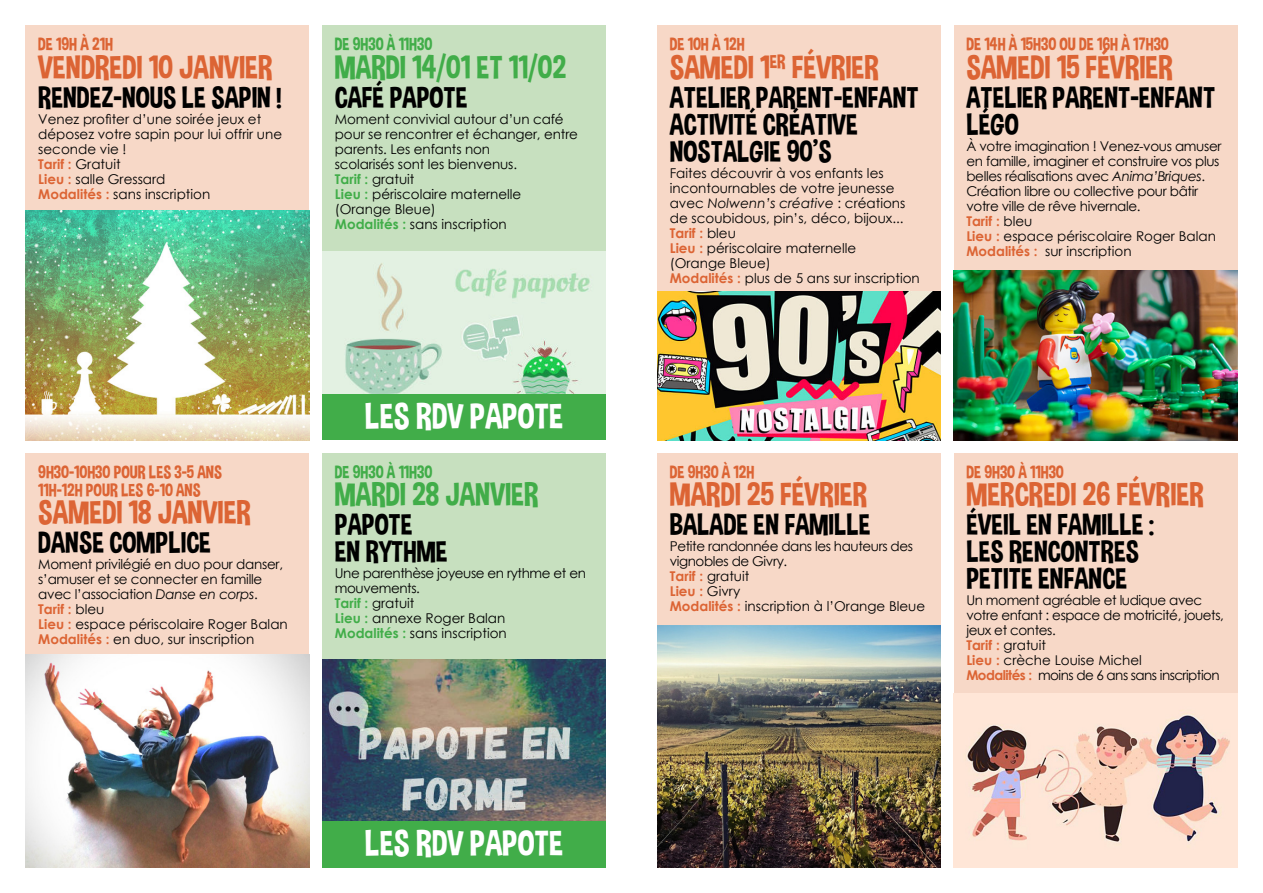
<style>
.page{position:relative;width:1263px;height:893px;background:#fff}
.page>*{position:absolute;margin:0;border:0;box-sizing:border-box;transform-origin:0 0}
.t1{font:36px "Dimbo";color:#fff}
.t2{font:33px "Dimbo";color:#dc6434}
.t3{font:33px "Dimbo";color:#41ad49}
.t4{font:30px/27px "Dimbo";color:#000}
.t5{font:18px/18px "Dimbo";color:#dc6434}
.t6{font:18px "Dimbo";color:#41ad49}
.t7{font:13.5px/15px "Century Gothic";letter-spacing:-.01em;color:#000}
.t8{font:13.5px/15px "Century Gothic";letter-spacing:-.03em;color:#000}
.s1{font-weight:700;color:#dc6434}
.s2{font-weight:700;color:#41ad49}
.s3{font-style:italic}
</style>
<div class="page">
<div style="left:26px;top:26px;width:283px;height:414px;background:#f7d8c7"></div>
<div style="left:26px;top:453px;width:283px;height:414px;background:#f7d8c7"></div>
<div style="left:657px;top:453px;width:284px;height:414px;background:#f7d8c7"></div>
<div style="left:657px;top:26px;width:284px;height:414px;background:#f7d8c7"></div>
<div style="left:954px;top:26px;width:283px;height:414px;background:#f7d8c7"></div>
<div style="left:954px;top:453px;width:283px;height:414px;background:#f7d8c7"></div>
<img style="left:26px;top:211px;width:283px;height:229px">
<img style="left:26px;top:655px;width:283px;height:212px">
<img style="left:657px;top:625px;width:284px;height:242px">
<img style="left:657px;top:291px;width:284px;height:149px">
<img style="left:954px;top:270px;width:283px;height:170px">
<img style="left:954px;top:693px;width:283px;height:174px">
<div style="left:322px;top:393px;width:284px;height:47px;background:#41ad49"></div>
<div style="left:322px;top:26px;width:284px;height:231px;background:#c7e0bf"></div>
<div style="left:322px;top:251px;width:284px;height:142px;background:#e3f1e2"></div>
<img style="left:345px;top:263px;width:245px;height:130px">
<div style="left:322px;top:821px;width:284px;height:46px;background:#41ad49"></div>
<div style="left:322px;top:453px;width:284px;height:232px;background:#c7e0bf"></div>
<img style="left:322px;top:659px;width:284px;height:162px">
<h3 class="t5" style="left:38px;top:36px;width:76px">DE 19H À 21H</h3>
<h2 class="t2" style="left:38px;top:49px;width:236px">VENDREDI 10 JANVIER</h2>
<h3 class="t4" style="left:38px;top:85px;width:245px">RENDEZ-NOUS LE SAPIN !</h3>
<p class="t7" style="left:38px;top:111px;width:245px">Venez profiter d’une soirée jeux et déposez votre sapin pour lui offrir une seconde vie !<br><span class="s1">Tarif :</span> Gratuit<br><span class="s1">Lieu :</span> salle Gressard<br><span class="s1">Modalités :</span> sans inscription</p>
<h3 class="t6" style="left:335px;top:34px;width:99px">DE 9H30 À 11H30</h3>
<h2 class="t3" style="left:335px;top:49px;width:233px">MARDI 14/01 ET 11/02</h2>
<h3 class="t4" style="left:335px;top:85px;width:134px">CAFÉ PAPOTE</h3>
<p class="t7" style="left:335px;top:111px;width:245px">Moment convivial autour d’un café pour se rencontrer et échanger, entre parents. Les enfants non<br>scolarisés sont les bienvenus.<br><span class="s2">Tarif :</span> gratuit<br><span class="s2">Lieu :</span> périscolaire maternelle (Orange Bleue)<br><span class="s2">Modalités :</span> sans inscription</p>
<h3 class="t5" style="left:38px;top:463px;width:185px">9H30-10H30 POUR LES 3-5 ANS<br>11H-12H POUR LES 6-10 ANS</h3>
<h2 class="t2" style="left:38px;top:494px;width:214px">SAMEDI 18 JANVIER</h2>
<h3 class="t4" style="left:38px;top:530px;width:174px">DANSE COMPLICE</h3>
<p class="t7" style="left:38px;top:556px;width:251px">Moment privilégié en duo pour danser, s’amuser et se connecter en famille avec l’association <span class="s3">Danse en corps</span>.<br><span class="s1">Tarif :</span> bleu<br><span class="s1">Lieu :</span> espace périscolaire Roger Balan<br><span class="s1">Modalités :</span> en duo, sur inscription</p>
<h1 class="t1" style="left:365px;top:396px;width:200px">LES RDV PAPOTE</h1>
<h3 class="t6" style="left:335px;top:462px;width:99px">DE 9H30 À 11H30</h3>
<h2 class="t3" style="left:335px;top:476px;width:205px">MARDI 28 JANVIER</h2>
<h3 class="t4" style="left:335px;top:512px;width:114px">PAPOTE<br>EN RYTHME</h3>
<p class="t8" style="left:335px;top:565px;width:253px">Une parenthèse joyeuse en rythme et en mouvements.<br><span class="s2">Tarif :</span> gratuit<br><span class="s2">Lieu :</span> annexe Roger Balan<br><span class="s2">Modalités :</span> sans inscription</p>
<h1 class="t1" style="left:365px;top:823px;width:200px">LES RDV PAPOTE</h1>
<h3 class="t5" style="left:670px;top:36px;width:76px">DE 10H À 12H</h3>
<h2 class="t2" style="left:670px;top:49px;width:211px">SAMEDI 1<sup>ER</sup> FÉVRIER</h2>
<h3 class="t4" style="left:670px;top:85px;width:250px">ATELIER PARENT-ENFANT<br>ACTIVITÉ CRÉATIVE<br>NOSTALGIE 90’S</h3>
<p class="t7" style="left:670px;top:165px;width:252px">Faites découvrir à vos enfants les incontournables de votre jeunesse avec <span class="s3">Nolwenn’s créative</span> : créations de scoubidous, pin’s, déco, bijoux...<br><span class="s1">Tarif :</span> bleu<br><span class="s1">Lieu :</span> périscolaire maternelle<br>(Orange Bleue)<br><span class="s1">Modalités :</span> plus de 5 ans sur inscription</p>
<h3 class="t5" style="left:966px;top:36px;width:204px">DE 14H À 15H30 OU DE 16H À 17H30</h3>
<h2 class="t2" style="left:966px;top:49px;width:208px">SAMEDI 15 FÉVRIER</h2>
<h3 class="t4" style="left:966px;top:85px;width:250px">ATELIER PARENT-ENFANT<br>LÉGO</h3>
<p class="t7" style="left:966px;top:138px;width:257px">À votre imagination ! Venez-vous amuser en famille, imaginer et construire vos plus belles réalisations avec <span class="s3">Anima’Briques</span>.<br>Création libre ou collective pour bâtir votre ville de rêve hivernale.<br><span class="s1">Tarif :</span> bleu<br><span class="s1">Lieu :</span> espace périscolaire Roger Balan <span class="s1">Modalités :</span> sur inscription</p>
<h3 class="t5" style="left:670px;top:463px;width:86px">DE 9H30 À 12H</h3>
<h2 class="t2" style="left:670px;top:476px;width:199px">MARDI 25 FÉVRIER</h2>
<h3 class="t4" style="left:670px;top:512px;width:202px">BALADE EN FAMILLE</h3>
<p class="t8" style="left:670px;top:538px;width:257px">Petite randonnée dans les hauteurs des vignobles de Givry.<br><span class="s1">Tarif :</span> gratuit<br><span class="s1">Lieu :</span> Givry<br><span class="s1">Modalités :</span> inscription à l’Orange Bleue</p>
<h3 class="t5" style="left:966px;top:463px;width:99px">DE 9H30 À 11H30</h3>
<h2 class="t2" style="left:966px;top:476px;width:239px">MERCREDI 26 FÉVRIER</h2>
<h3 class="t4" style="left:966px;top:512px;width:189px">ÉVEIL EN FAMILLE :<br>LES RENCONTRES<br>PETITE ENFANCE</h3>
<p class="t8" style="left:966px;top:592px;width:259px">Un moment agréable et ludique avec votre enfant : espace de motricité, jouets, jeux et contes.<br><span class="s1">Tarif :</span> gratuit<br><span class="s1">Lieu :</span> crèche Louise Michel<br><span class="s1">Modalités :</span> moins de 6 ans sans inscription</p>
</div>
